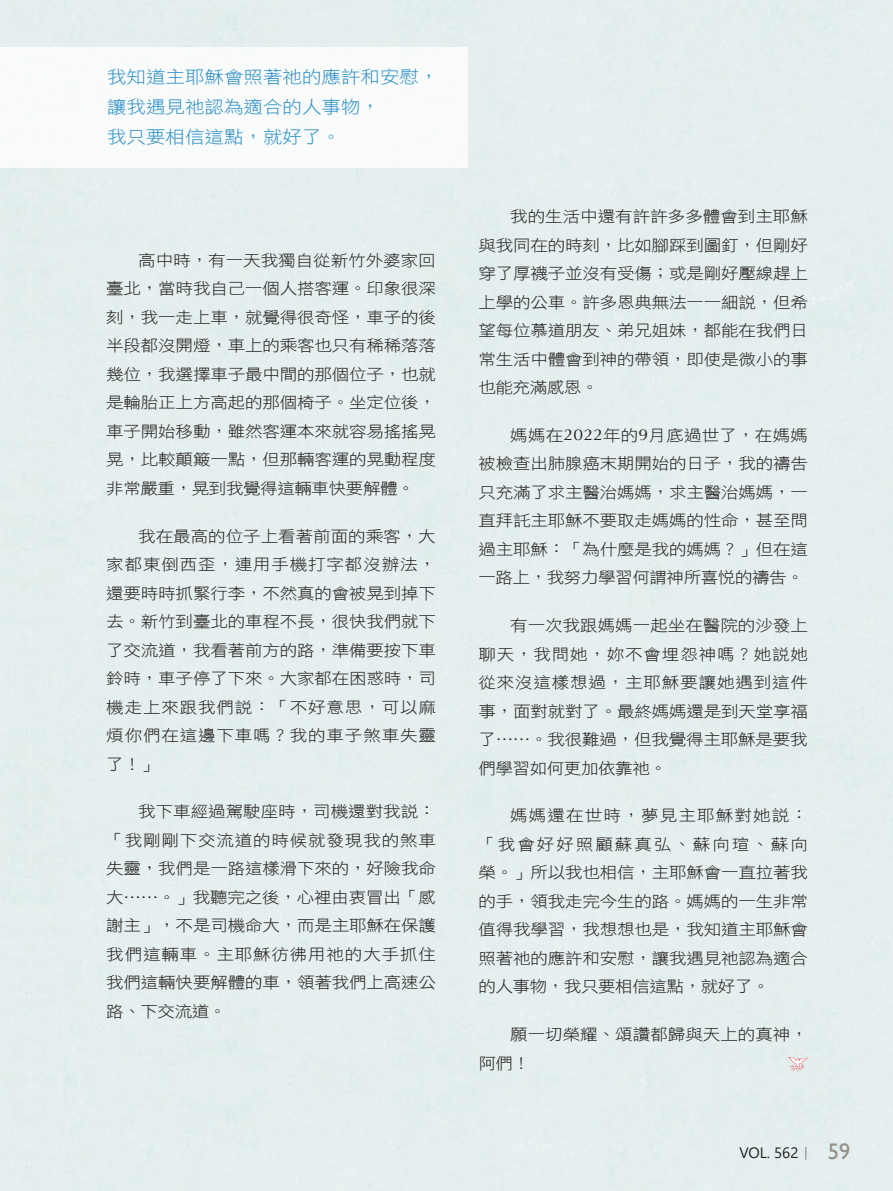
<style>
.page{position:relative;width:893px;height:1191px;background:#fff}
.page>*{position:absolute;margin:0;border:0;box-sizing:border-box;transform-origin:0 0}
.眉批{font:17.55px "DF Hei W3 WIN BF";color:#2c8fc6;scale:1.11 1}
.t1{font:15.75px/28.5px "DF Hei W3 WIN BF";letter-spacing:-.01em;color:#231f20;text-align:justify;scale:1.11 1}
.t2{font:15px "Segoe UI";color:#231f20}
.s1{font-family:"Optima"}
.s2{font-family:"Adobe Ming Std";font-weight:300}
.s3{font-family:"Gill Sans";font-size:22.5px;color:#959086}
</style>
<div class="page">
<svg style="left:788px;top:1056px;width:20px;height:15px"></svg>
<p class="眉批" style="left:107px;top:68px;width:300px">我知道主耶穌會照著祂的應許和安慰，</p>
<p class="眉批" style="left:107px;top:98px;width:247px">讓我遇見祂認為適合的人事物，</p>
<p class="眉批" style="left:107px;top:128px;width:212px">我只要相信這點，就好了。</p>
<p class="t1" style="left:106px;top:246px;width:298px;text-indent:32px">高中時，有一天我獨自從新竹外婆家回臺北，當時我自己一個人搭客運。印象很深刻，我一走上車，就覺得很奇怪，車子的後半段都沒開燈，車上的乘客也只有稀稀落落幾位，我選擇車子最中間的那個位子，也就是輪胎正上方高起的那個椅子。坐定位後，車子開始移動，雖然客運本來就容易搖搖晃晃，比較顛簸一點，但那輛客運的晃動程度非常嚴重，晃到我覺得這輛車快要解體。</p>
<p class="t1" style="left:106px;top:521px;width:298px;text-indent:32px">我在最高的位子上看著前面的乘客，大家都東倒西歪，連用手機打字都沒辦法，還要時時抓緊行李，不然真的會被晃到掉下去。新竹到臺北的車程不長，很快我們就下了交流道，我看著前方的路，準備要按下車鈴時，車子停了下來。大家都在困惑時，司機走上來跟我們說：「不好意思，可以麻煩你們在這邊下車嗎？我的車子煞車失靈了！」</p>
<p class="t1" style="left:106px;top:797px;width:298px;text-indent:32px">我下車經過駕駛座時，司機還對我說：「我剛剛下交流道的時候就發現我的煞車失靈，我們是一路這樣滑下來的，好險我命大……。」我聽完之後，心裡由衷冒出「感謝主」，不是司機命大，而是主耶穌在保護我們這輛車。主耶穌彷彿用祂的大手抓住我們這輛快要解體的車，領著我們上高速公路、下交流道。</p>
<p class="t1" style="left:478px;top:202px;width:298px;text-indent:32px">我的生活中還有許許多多體會到主耶穌與我同在的時刻，比如腳踩到圖釘，但剛好穿了厚襪子並沒有受傷；或是剛好壓線趕上上學的公車。許多恩典無法一一細說，但希望每位慕道朋友、弟兄姐妹，都能在我們日常生活中體會到神的帶領，即使是微小的事也能充滿感恩。</p>
<p class="t1" style="left:478px;top:421px;width:298px;text-indent:32px">媽媽在<span class="s1">2022</span>年的<span class="s1">9</span>月底過世了，在媽媽被檢查出肺腺癌末期開始的日子，我的禱告只充滿了求主醫治媽媽，求主醫治媽媽，一直拜託主耶穌不要取走媽媽的性命，甚至問過主耶穌：「為什麼是我的媽媽？」但在這一路上，我努力學習何謂神所喜悅的禱告。</p>
<p class="t1" style="left:478px;top:611px;width:298px;text-indent:32px">有一次我跟媽媽一起坐在醫院的沙發上聊天，我問她，妳不會埋怨神嗎？她說她從來沒這樣想過，主耶穌要讓她遇到這件事，面對就對了。最終媽媽還是到天堂享福了……。我很難過，但我覺得主耶穌是要我們學習如何更加依靠祂。</p>
<p class="t1" style="left:478px;top:801px;width:298px;text-indent:32px">媽媽還在世時，夢見主耶穌對她說：「我會好好照顧蘇真弘、蘇向瑄、蘇向榮。」所以我也相信，主耶穌會一直拉著我的手，領我走完今生的路。媽媽的一生非常值得我學習，我想想也是，我知道主耶穌會照著祂的應許和安慰，讓我遇見祂認為適合的人事物，我只要相信這點，就好了。</p>
<p class="t1" style="left:478px;top:1020px;width:298px;text-indent:32px">願一切榮耀、頌讚都歸與天上的真神，阿們！</p>
<p class="t2" style="left:739px;top:1138px;width:112px">VOL. 562<span class="s2">｜</span> <span class="s3">59</span></p>
</div>
